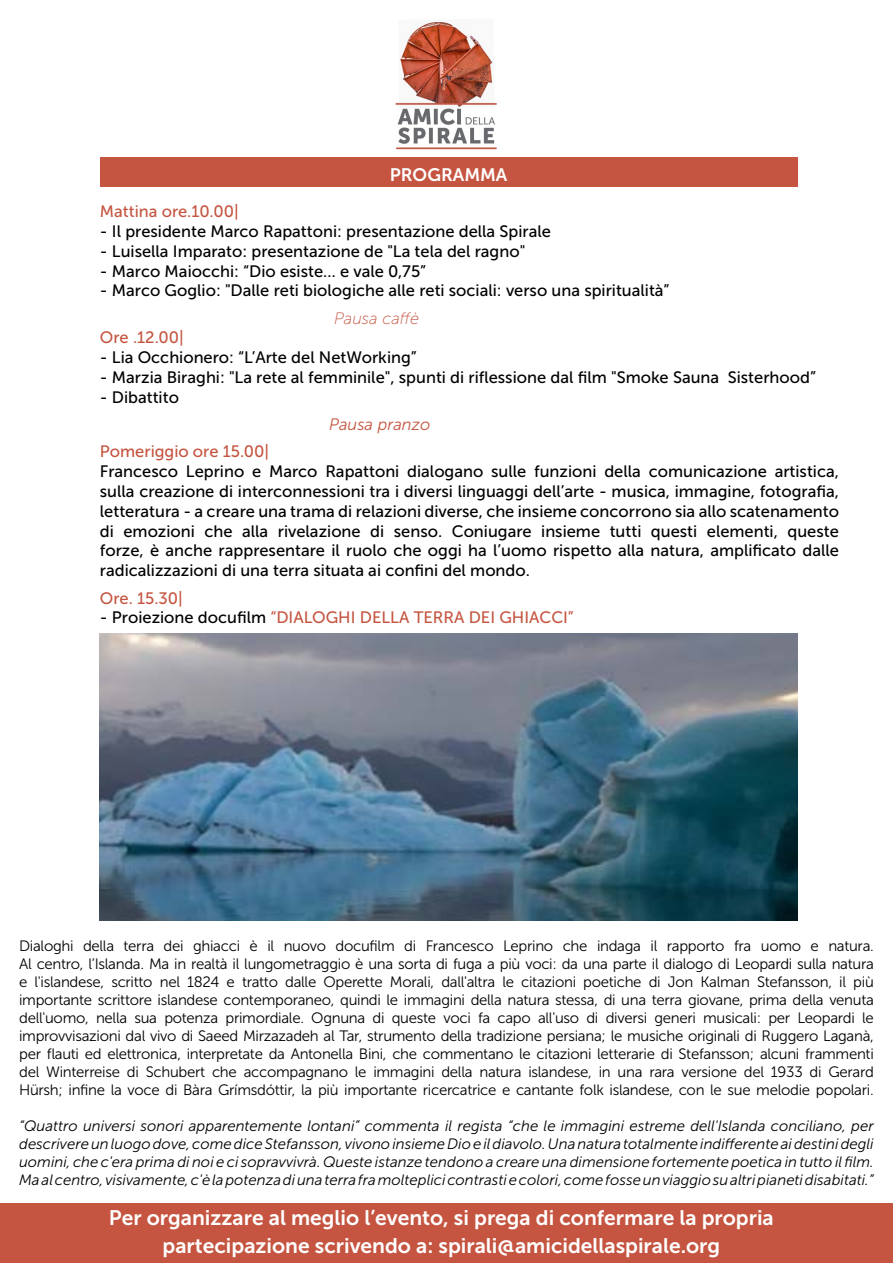
<style>
.page{position:relative;width:893px;height:1263px;background:#fff}
.page>*{position:absolute;margin:0;border:0;box-sizing:border-box;transform-origin:0 0}
.t1{font:21px/28.5px "Museo Sans 700";color:#fff;text-align:center}
.t2{font:18px "Museo Sans 700";color:#fff}
.t3{font:16.5px/19.8px "Museo Sans 500";color:#000;text-align:justify}
.t4{font:16.5px "Museo Sans 500";color:#c55541}
.t5{font:italic 16.5px "Museo Sans 300";color:#c55541}
.t6{font:italic 16.5px "Museo Sans 100";color:#c55541}
.t7{font:15px/18px "Museo Sans 300";letter-spacing:-.02em;color:#000;text-align:justify}
.t8{font:italic 15px/18px "Museo Sans 300";color:#000;text-align:justify}
.s1{color:#000}
</style>
<div class="page">
<div style="left:0;top:1203px;width:893px;height:60px;background:#c55541"></div>
<div style="left:100px;top:157px;width:697px;height:30px;background:#c55541"></div>
<img style="left:395px;top:21px;width:102px;height:129px">
<img style="left:100px;top:634px;width:697px;height:287px">
<p class="t2" style="left:390px;top:165px;width:119px">PROGRAMMA</p>
<p class="t4" style="left:100px;top:202px;width:140px">Mattina ore.10.00|</p>
<p class="t3" style="left:100px;top:221px;width:453px">- Il presidente Marco Rapattoni: presentazione della Spirale</p>
<p class="t3" style="left:100px;top:241px;width:427px">- Luisella Imparato: presentazione de "La tela del ragno"</p>
<p class="t3" style="left:100px;top:261px;width:328px">- Marco Maiocchi: “Dio esiste… e vale 0,75”</p>
<p class="t3" style="left:100px;top:281px;width:571px">- Marco Goglio: "Dalle reti biologiche alle reti sociali: verso una spiritualità”</p>
<p class="t6" style="left:334px;top:309px;width:87px">Pausa caffè</p>
<p class="t4" style="left:100px;top:329px;width:85px">Ore .12.00|</p>
<p class="t3" style="left:100px;top:348px;width:318px">- Lia Occhionero: “L’Arte del NetWorking”</p>
<p class="t3" style="left:100px;top:367px;width:717px">- Marzia Biraghi: "La rete al femminile", spunti di riflessione dal film "Smoke Sauna Sisterhood”</p>
<p class="t3" style="left:100px;top:387px;width:81px">- Dibattito</p>
<p class="t5" style="left:329px;top:416px;width:103px">Pausa pranzo</p>
<p class="t4" style="left:100px;top:443px;width:171px">Pomeriggio ore 15.00|</p>
<p class="t3" style="left:100px;top:462px;width:741px">Francesco Leprino e Marco Rapattoni dialogano sulle funzioni della comunicazione artistica, sulla creazione di interconnessioni tra i diversi linguaggi dell’arte - musica, immagine, fotografia, letteratura - a creare una trama di relazioni diverse, che insieme concorrono sia allo scatenamento di emozioni che alla rivelazione di senso. Coniugare insieme tutti questi elementi, queste forze, è anche rappresentare il ruolo che oggi ha l’uomo rispetto alla natura, amplificato dalle radicalizzazioni di una terra situata ai confini del mondo.</p>
<p class="t4" style="left:100px;top:589px;width:85px">Ore. 15.30|</p>
<p class="t4" style="left:100px;top:609px;width:475px"><span class="s1">- Proiezione docufilm</span> “DIALOGHI DELLA TERRA DEI GHIACCI”</p>
<p class="t7" style="left:19px;top:937px;width:856px">Dialoghi della terra dei ghiacci è il nuovo docufilm di Francesco Leprino che indaga il rapporto fra uomo e natura.<br>Al centro, l’Islanda. Ma in realtà il lungometraggio è una sorta di fuga a più voci: da una parte il dialogo di Leopardi sulla natura e l'islandese, scritto nel 1824 e tratto dalle Operette Morali, dall'altra le citazioni poetiche di Jon Kalman Stefansson, il più importante scrittore islandese contemporaneo, quindi le immagini della natura stessa, di una terra giovane, prima della venuta dell'uomo, nella sua potenza primordiale. Ognuna di queste voci fa capo all'uso di diversi generi musicali: per Leopardi le improvvisazioni dal vivo di Saeed Mirzazadeh al Tar, strumento della tradizione persiana; le musiche originali di Ruggero Laganà, per flauti ed elettronica, interpretate da Antonella Bini, che commentano le citazioni letterarie di Stefansson; alcuni frammenti del Winterreise di Schubert che accompagnano le immagini della natura islandese, in una rara versione del 1933 di Gerard Hürsh; infine la voce di Bàra Grímsdóttir, la più importante ricercatrice e cantante folk islandese, con le sue melodie popolari.</p>
<p class="t8" style="left:19px;top:1117px;width:856px">“Quattro universi sonori apparentemente lontani” commenta il regista “che le immagini estreme dell'Islanda conciliano, per descrivere un luogo dove, come dice Stefansson, vivono insieme Dio e il diavolo. Una natura totalmente indifferente ai destini degli uomini, che c'era prima di noi e ci sopravvivrà. Queste istanze tendono a creare una dimensione fortemente poetica in tutto il film.<br>Ma al centro, visivamente, c'è la potenza di una terra fra molteplici contrasti e colori, come fosse un viaggio su altri pianeti disabitati.”</p>
<h1 class="t1" style="left:109px;top:1203px;width:666px">Per organizzare al meglio l’evento, si prega di confermare la propria partecipazione scrivendo a: spirali@amicidellaspirale.org</h1>
</div>
